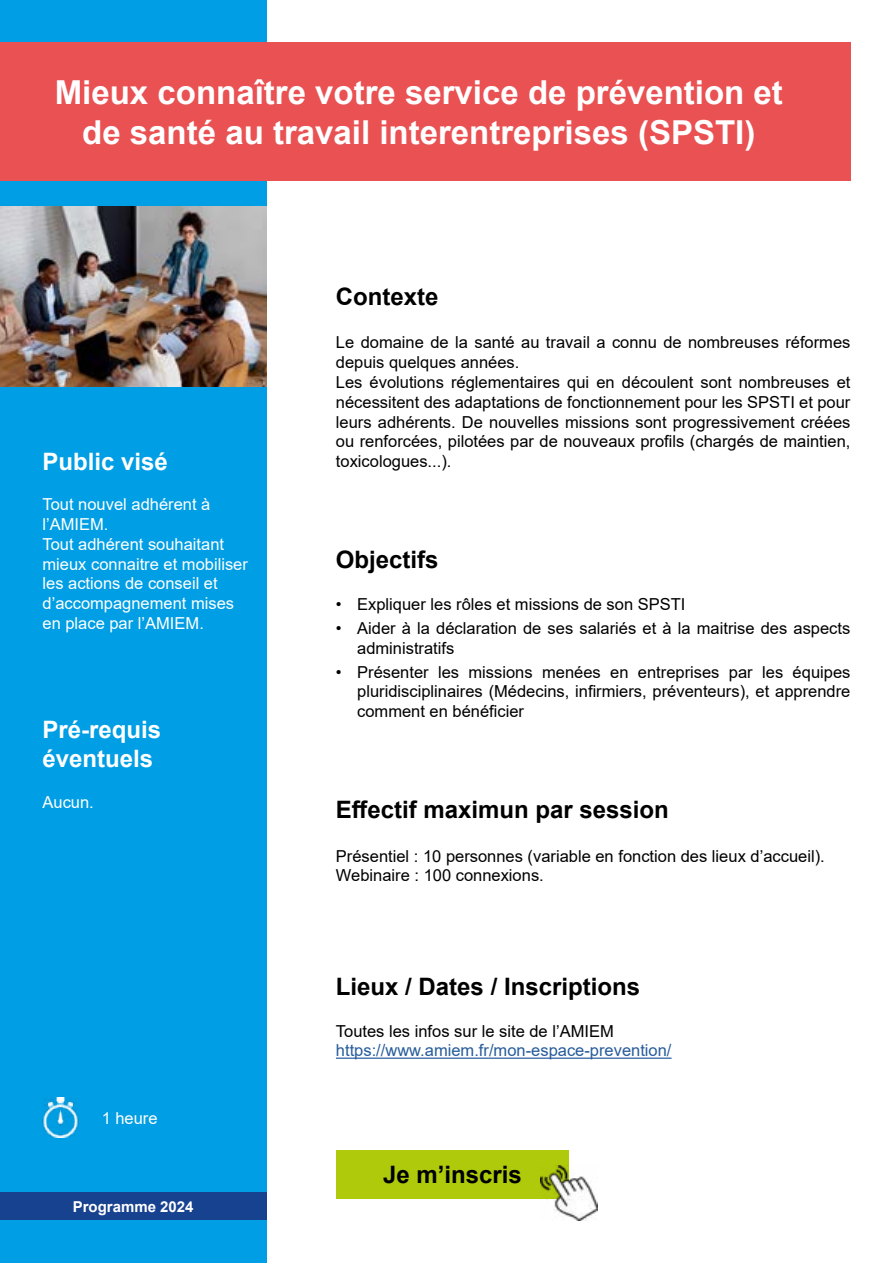
<style>
.page{position:relative;width:893px;height:1263px;background:#fff}
.page>*{position:absolute;margin:0;border:0;box-sizing:border-box;transform-origin:0 0}
.t1{font:700 33px/39.6px "Arial";color:#fff;text-align:center}
.t2{font:700 24px "Arial";color:#000}
.t3{font:700 24px/28.8px "Arial";color:#fff}
.t4{font:16.5px/19.8px "Arial";color:#000}
.t5{font:16.5px/19.8px "Arial";color:#fff}
.t6{font:16.5px "Arial";color:#265b9b}
.t7{font:700 15px "Arial";color:#fff}
</style>
<div class="page">
<div style="left:0;top:0;width:266px;height:1263px;background:#009ee4"></div>
<div style="left:0;top:43px;width:850px;height:138px;background:#ea5153"></div>
<div style="left:336px;top:1150px;width:233px;height:49px;background:#afca0b"></div>
<img style="left:540px;top:1165px;width:58px;height:55px">
<div style="left:0;top:1192px;width:266px;height:28px;background:#17428f"></div>
<img style="left:43px;top:1098px;width:36px;height:39px">
<img style="left:0;top:206px;width:266px;height:180px">
<hr style="left:336px;top:1057px;width:336px;height:2px;background:#265b9b">
<h1 class="t1" style="left:55px;top:76px;width:730px">Mieux connaître votre service de prévention et de santé au travail interentreprises (SPSTI)</h1>
<h2 class="t3" style="left:43px;top:449px;width:127px">Public visé</h2>
<p class="t5" style="left:43px;top:496px;width:207px">Tout nouvel adhérent à l’AMIEM.<br>Tout adhérent souhaitant mieux connaitre et mobiliser les actions de conseil et d’accompagnement mises en place par l’AMIEM.</p>
<h2 class="t3" style="left:43px;top:717px;width:120px">Pré-requis éventuels</h2>
<p class="t5" style="left:43px;top:793px;width:53px">Aucun.</p>
<p class="t5" style="left:102px;top:1108px;width:57px">1 heure</p>
<p class="t7" style="left:73px;top:1201px;width:122px">Programme 2024</p>
<h2 class="t2" style="left:336px;top:287px;width:104px">Contexte</h2>
<p class="t4" style="left:336px;top:334px;width:516px">Le domaine de la santé au travail a connu de nombreuses réformes depuis quelques années.<br>Les évolutions réglementaires qui en découlent sont nombreuses et nécessitent des adaptations de fonctionnement pour les SPSTI et pour leurs adhérents. De nouvelles missions sont progressivement créées ou renforcées, pilotées par de nouveaux profils (chargés de maintien, toxicologues...).</p>
<h2 class="t2" style="left:336px;top:550px;width:104px">Objectifs</h2>
<p class="t4" style="left:336px;top:595px;width:351px">• Expliquer les rôles et missions de son SPSTI</p>
<p class="t4" style="left:357px;top:620px;width:495px;text-indent:-21px">• Aider à la déclaration de ses salariés et à la maitrise des aspects administratifs</p>
<p class="t4" style="left:357px;top:663px;width:495px;text-align:justify;text-indent:-21px">• Présenter les missions menées en entreprises par les équipes pluridisciplinaires (Médecins, infirmiers, préventeurs), et apprendre comment en bénéficier</p>
<h2 class="t2" style="left:336px;top:793px;width:334px">Effectif maximun par session</h2>
<p class="t4" style="left:336px;top:846px;width:490px">Présentiel : 10 personnes (variable en fonction des lieux d’accueil).<br>Webinaire : 100 connexions.</p>
<h2 class="t2" style="left:336px;top:977px;width:306px">Lieux / Dates / Inscriptions</h2>
<p class="t4" style="left:336px;top:1022px;width:279px">Toutes les infos sur le site de l’AMIEM</p>
<p class="t6" style="left:336px;top:1039px;width:337px">https://www.amiem.fr/mon-espace-prevention/</p>
<h2 class="t2" style="left:383px;top:1166px;width:140px">Je m’inscris</h2>
</div>
